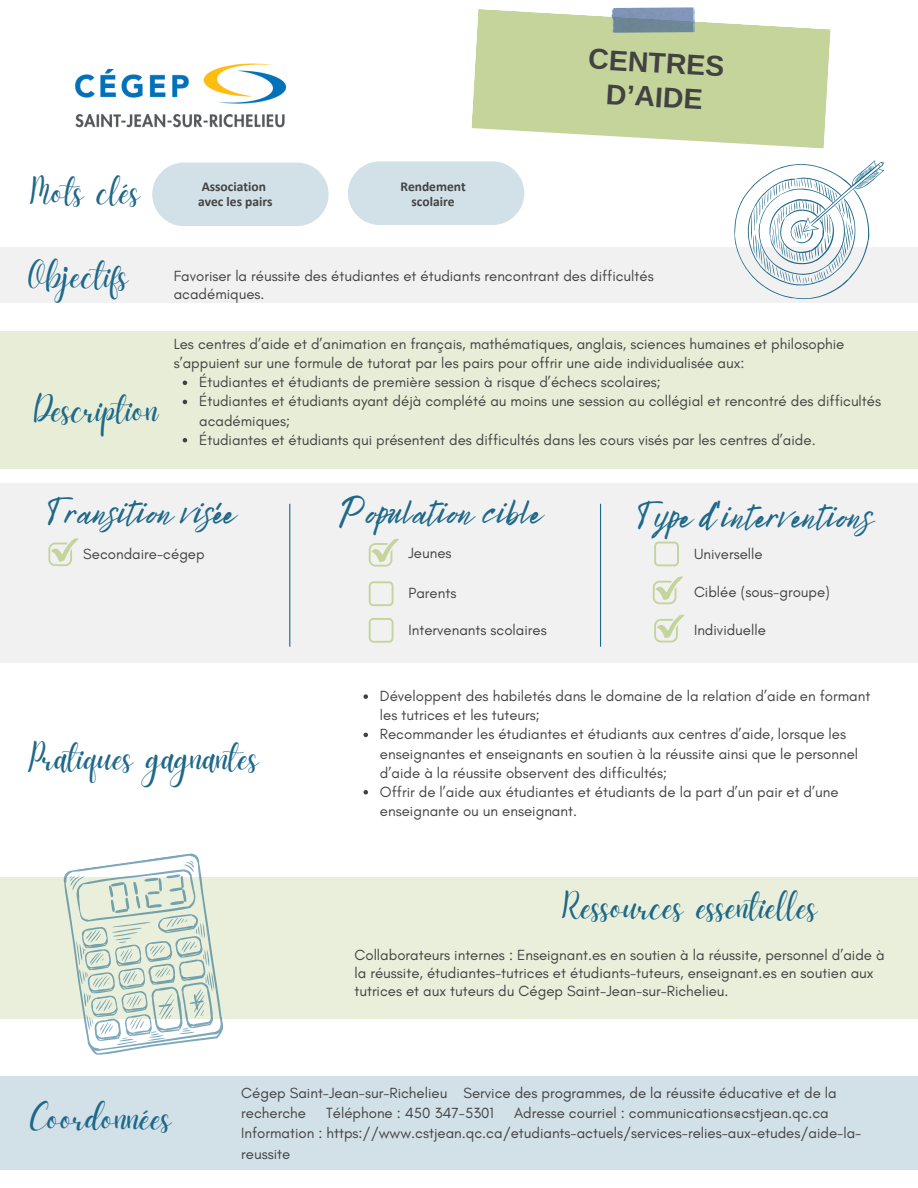
<style>
.page{position:relative;width:918px;height:1188px;background:#fff}
.page>*{position:absolute;margin:0;border:0;box-sizing:border-box;transform-origin:0 0}
.t1{font:37.5px "Daydream";color:#1e6889}
.t2{font:37.5px "Bright Sunshine";color:#1e6889}
.t3{font:700 28.5px/34px "Arimo";color:#424242;text-align:center}
.t4{font:15px/19.2px "Glacial Indifference";color:#424242}
.t5{font:700 13.5px/14.7px "Calibri";color:#424242}
</style>
<div class="page">
<div style="left:0;top:248px;width:918px;height:55px;background:#f1f1f1"></div>
<div style="left:0;top:483px;width:918px;height:179px;background:#f1f1f1"></div>
<div style="left:0;top:1076px;width:918px;height:93px;background:#d2e0e7"></div>
<hr style="left:289px;top:504px;width:1px;height:143px;background:#1e6889">
<div style="left:0;top:878px;width:918px;height:140px;background:#e9efdb"></div>
<div style="left:0;top:331px;width:918px;height:138px;background:#e7edd7"></div>
<svg style="left:734px;top:160px;width:150px;height:140px"></svg>
<svg style="left:471px;top:9px;width:360px;height:139px;fill:#c4d49b"></svg>
<div style="left:152px;top:163px;width:177px;height:63px;background:#d2e0e7;border-radius:32px"></div>
<img style="left:612px;top:7px;width:83px;height:26px">
<svg style="left:654px;top:614px;width:31px;height:28px"></svg>
<svg style="left:48px;top:538px;width:31px;height:28px"></svg>
<svg style="left:369px;top:581px;width:25px;height:25px"></svg>
<svg style="left:654px;top:542px;width:25px;height:24px"></svg>
<hr style="left:600px;top:504px;width:1px;height:143px;background:#1e6889">
<svg style="left:62px;top:853px;width:163px;height:202px"></svg>
<div style="left:348px;top:161px;width:176px;height:64px;background:#d2e0e7;border-radius:32px"></div>
<svg style="left:369px;top:539px;width:30px;height:28px"></svg>
<img style="left:75px;top:63px;width:212px;height:65px">
<svg style="left:183px;top:381px;width:4px;height:4px"></svg>
<svg style="left:183px;top:400px;width:4px;height:4px"></svg>
<svg style="left:183px;top:438px;width:4px;height:4px"></svg>
<svg style="left:364px;top:694px;width:4px;height:5px"></svg>
<svg style="left:364px;top:733px;width:4px;height:4px"></svg>
<svg style="left:364px;top:790px;width:4px;height:5px"></svg>
<svg style="left:369px;top:618px;width:25px;height:25px"></svg>
<svg style="left:653px;top:576px;width:30px;height:28px"></svg>
<h1 class="t1" style="left:30px;top:170px;width:112px">Mots clés</h1>
<p class="t5" style="left:198px;top:180px;width:76px">Association avec les pairs</p>
<p class="t5" style="left:400px;top:180px;width:67px;text-align:center">Rendement scolaire</p>
<h2 class="t3" style="left:589px;top:42px;width:138px;rotate:3deg">CENTRES<br>D’AIDE</h2>
<h1 class="t1" style="left:29px;top:254px;width:102px">Objectifs</h1>
<p class="t4" style="left:174px;top:266px;width:482px;line-height:18px">Favoriser la réussite des étudiantes et étudiants rencontrant des difficultés académiques.</p>
<h1 class="t1" style="left:34px;top:388px;width:126px">Description</h1>
<p class="t4" style="left:174px;top:334px;width:672px">Les centres d’aide et d’animation en français, mathématiques, anglais, sciences humaines et philosophie s’appuient sur une formule de tutorat par les pairs pour offrir une aide individualisée aux:</p>
<p class="t4" style="left:199px;top:372px;width:683px">Étudiantes et étudiants de première session à risque d’échecs scolaires;<br>Étudiantes et étudiants ayant déjà complété au moins une session au collégial et rencontré des difficultés académiques;<br>Étudiantes et étudiants qui présentent des difficultés dans les cours visés par les centres d’aide.</p>
<h1 class="t2" style="left:48px;top:482px;width:187px">Transition visée</h1>
<p class="t4" style="left:83px;top:544px;width:123px">Secondaire-cégep</p>
<h1 class="t1" style="left:29px;top:736px;width:231px">Pratiques gagnantes</h1>
<h1 class="t2" style="left:340px;top:483px;width:201px">Population cible</h1>
<h1 class="t2" style="left:638px;top:486px;width:235px">Type d'interventions</h1>
<p class="t4" style="left:408px;top:544px;width:45px">Jeunes</p>
<p class="t4" style="left:694px;top:544px;width:70px">Universelle</p>
<p class="t4" style="left:408px;top:583px;width:49px">Parents</p>
<p class="t4" style="left:408px;top:620px;width:140px">Intervenants scolaires</p>
<p class="t4" style="left:694px;top:582px;width:137px">Ciblée (sous-groupe)</p>
<p class="t4" style="left:694px;top:620px;width:73px">Individuelle</p>
<p class="t4" style="left:380px;top:686px;width:492px">Développent des habiletés dans le domaine de la relation d’aide en formant les tutrices et les tuteurs;<br>Recommander les étudiantes et étudiants aux centres d’aide, lorsque les enseignantes et enseignants en soutien à la réussite ainsi que le personnel d’aide à la réussite observent des difficultés;<br>Offrir de l’aide aux étudiantes et étudiants de la part d’un pair et d’une enseignante ou un enseignant.</p>
<h1 class="t1" style="left:562px;top:886px;width:257px">Ressources essentielles</h1>
<p class="t4" style="left:355px;top:946px;width:532px;line-height:18px">Collaborateurs internes : Enseignant.es en soutien à la réussite, personnel d’aide à la réussite, étudiantes-tutrices et étudiants-tuteurs, enseignant.es en soutien aux tutrices et aux tuteurs du Cégep Saint-Jean-sur-Richelieu.</p>
<h1 class="t1" style="left:30px;top:1097px;width:143px">Coordonnées</h1>
<p class="t4" style="left:241px;top:1083px;width:597px;line-height:20.2px">Cégep Saint-Jean-sur-Richelieu Service des programmes, de la réussite éducative et de la recherche</p>
<p class="t4" style="left:241px;top:1103px;width:622px;line-height:20.2px;text-indent:273px">Adresse courriel : communications@cstjean.qc.ca<br>Information : https://www.cstjean.qc.ca/etudiants-actuels/services-relies-aux-etudes/aide-la&shy;reussite</p>
<p class="t4" style="left:326px;top:1103px;width:169px">Téléphone : 450 347-5301</p>
</div>
